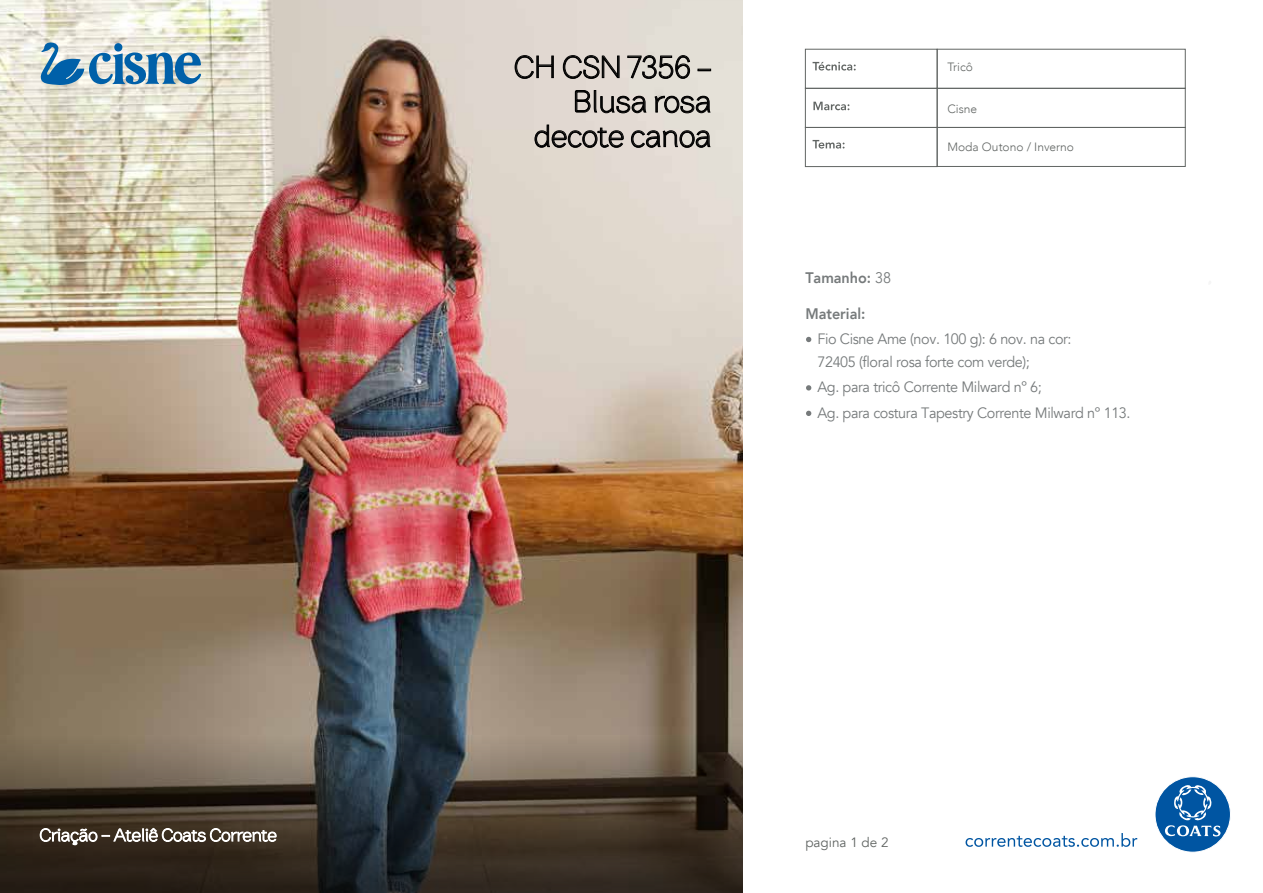
<style>
.page{position:relative;width:1263px;height:893px;background:#fff}
.page>*{position:absolute;margin:0;border:0;box-sizing:border-box;transform-origin:0 0}
.t1{font:300 31.5px/34.5px "Brownstone Sans";letter-spacing:-.01em;color:#000;text-align:right}
.t2{font:800 15.3px "Avenir";color:#767a7b;scale:.94 1}
.t3{font:15px/22.5px "Avenir";letter-spacing:-.025em;color:#767a7b;scale:.96 1}
.t4{font:13.5px "Avenir";color:#616563}
.t5{font:300 12px "Avenir";color:#616563}
.s1{font-weight:400}
</style>
<div class="page">
<img style="left:0;top:0;width:742px;height:711px">
<svg style="left:0;top:711px;width:742px;height:182px;background:#4d453b"></svg>
<div style="left:937px;top:127px;width:248px;height:40px;border:1px solid #616563"></div>
<div style="left:805px;top:49px;width:132px;height:40px;border:1px solid #616563"></div>
<div style="left:805px;top:88px;width:132px;height:40px;border:1px solid #616563"></div>
<div style="left:805px;top:127px;width:132px;height:40px;border:1px solid #616563"></div>
<div style="left:937px;top:49px;width:248px;height:40px;border:1px solid #616563"></div>
<div style="left:937px;top:88px;width:248px;height:40px;border:1px solid #616563"></div>
<svg style="left:813px;top:102px;width:36px;height:8px"></svg>
<svg style="left:812px;top:62px;width:44px;height:9px"></svg>
<svg style="left:812px;top:140px;width:32px;height:9px"></svg>
<div style="left:1155px;top:777px;width:75px;height:75px;background:#0055a2;border-radius:50%"></div>
<div style="left:1155px;top:777px;width:75px;height:75px;border:1px solid #fff;border-radius:50%"></div>
<svg style="left:1165px;top:783px;width:55px;height:53px"></svg>
<svg style="left:965px;top:833px;width:172px;height:14px"></svg>
<svg style="left:40px;top:42px;width:161px;height:44px;background:#8bb0c7"></svg>
<svg style="left:515px;top:55px;width:39px;height:24px"></svg>
<svg style="left:563px;top:55px;width:56px;height:24px"></svg>
<svg style="left:627px;top:55px;width:63px;height:24px;background:#a3a099"></svg>
<svg style="left:698px;top:69px;width:13px;height:2px"></svg>
<svg style="left:575px;top:90px;width:71px;height:23px;background:#a19b96"></svg>
<svg style="left:655px;top:96px;width:55px;height:17px"></svg>
<svg style="left:535px;top:125px;width:89px;height:23px;background:#a59f99"></svg>
<svg style="left:631px;top:130px;width:79px;height:18px"></svg>
<svg style="left:40px;top:828px;width:236px;height:17px"></svg>
<svg style="left:806px;top:337px;width:5px;height:5px"></svg>
<svg style="left:806px;top:385px;width:5px;height:5px"></svg>
<svg style="left:806px;top:411px;width:5px;height:5px"></svg>
<h1 class="t1" style="left:514px;top:49px;width:200px">CH CSN 7356 -<br>Blusa rosa decote canoa</h1>
<p class="t5" style="left:947px;top:60px;width:27px">Tricô</p>
<p class="t5" style="left:947px;top:102px;width:31px">Cisne</p>
<p class="t5" style="left:947px;top:140px;width:128px">Moda Outono / Inverno</p>
<p class="t2" style="left:805px;top:266px;width:93px">Tamanho: <span class="s1">38</span></p>
<p class="t2" style="left:805px;top:302px;width:65px">Material:</p>
<p class="t3" style="left:817px;top:328px;width:266px">Fio Cisne Ame (nov. 100 g): 6 nov. na cor:<br>72405 (floral rosa forte com verde);</p>
<p class="t3" style="left:817px;top:375px;width:328px;line-height:25.5px">Ag. para tricô Corrente Milward nº 6;<br>Ag. para costura Tapestry Corrente Milward nº 113.</p>
<p class="t4" style="left:805px;top:834px;width:85px">pagina 1 de 2</p>
</div>
